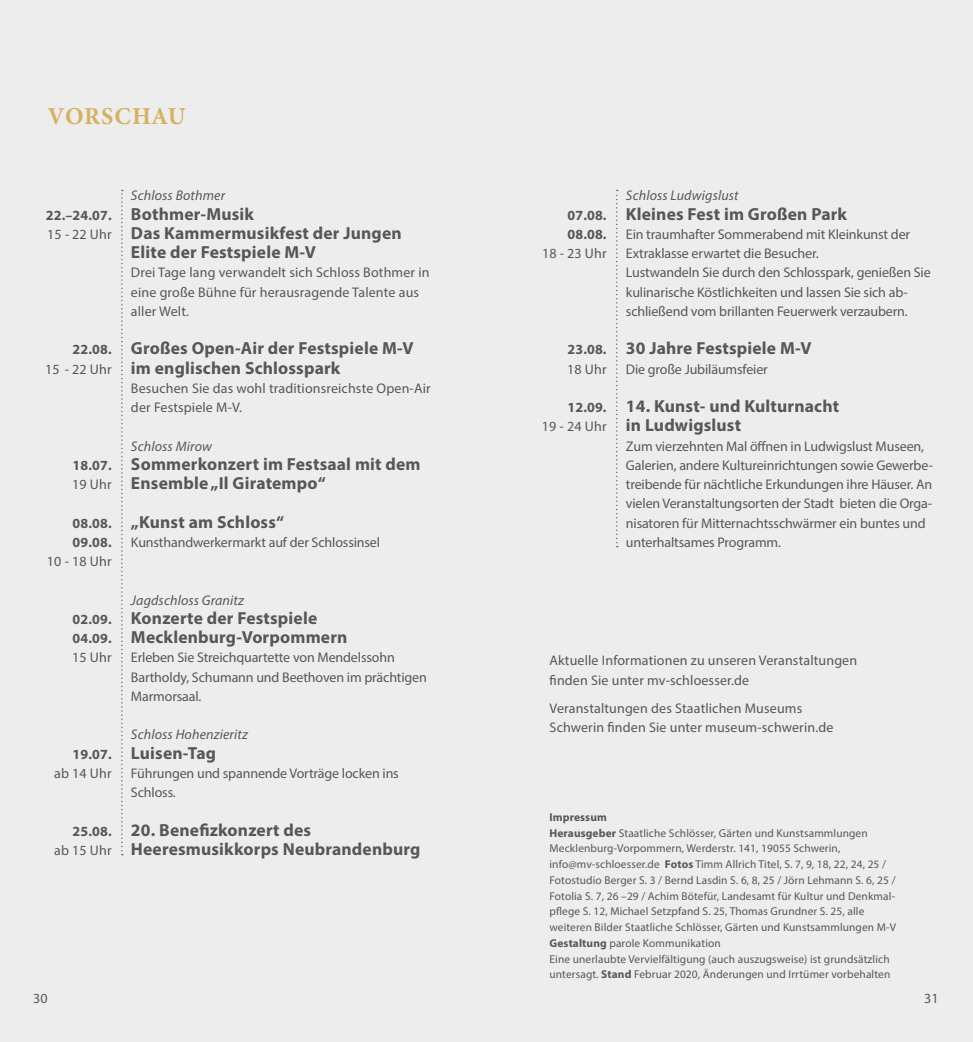
<style>
.page{position:relative;width:973px;height:1042px;background:#fff}
.page>*{position:absolute;margin:0;border:0;box-sizing:border-box;transform-origin:0 0}
.t1{font:700 24.32px "Minion Pro";letter-spacing:.025em;color:#d6b160}
.t2{font:700 17.5px/19.2px "Myriad Pro";letter-spacing:.01em;color:#575756}
.t3{font:14px/19.2px "Myriad Pro";letter-spacing:-.01em;color:#575756}
.t4{font:14px/19.2px "Myriad Pro";letter-spacing:.01em;color:#575756}
.t5{font:700 14px/19.2px "Myriad Pro";letter-spacing:.01em;color:#575756}
.t6{font:italic 14px "Myriad Pro";letter-spacing:.01em;color:#575756}
.t7{font:11.38px/15.8px "Myriad Pro";letter-spacing:.01em;color:#575756}
.s1{font-weight:700}
</style>
<div class="page">
<div style="left:0;top:0;width:972px;height:1042px;background:#ededed"></div>
<svg style="left:121px;top:190px;width:2px;height:665px"></svg>
<svg style="left:616px;top:190px;width:1px;height:357px"></svg>
<h1 class="t1" style="left:48px;top:99px;width:139px">VORSCHAU</h1>
<p class="t5" style="left:46px;top:205px;width:67px">22.–24.07.</p>
<p class="t3" style="left:47px;top:224px;width:66px">15 - 22 Uhr</p>
<p class="t5" style="left:73px;top:339px;width:41px">22.08.</p>
<p class="t3" style="left:45px;top:359px;width:68px">15 - 22 Uhr</p>
<p class="t5" style="left:73px;top:455px;width:41px">18.07.</p>
<p class="t3" style="left:72px;top:474px;width:41px">19 Uhr</p>
<p class="t5" style="left:73px;top:513px;width:41px">08.08.<br>09.08.</p>
<p class="t3" style="left:47px;top:551px;width:66px">10 - 18 Uhr</p>
<p class="t5" style="left:73px;top:609px;width:41px">02.09.<br>04.09.</p>
<p class="t3" style="left:72px;top:648px;width:41px">15 Uhr</p>
<p class="t5" style="left:73px;top:744px;width:41px">19.07.</p>
<p class="t3" style="left:54px;top:763px;width:59px">ab 14 Uhr</p>
<p class="t5" style="left:73px;top:821px;width:41px">25.08.</p>
<p class="t3" style="left:54px;top:840px;width:59px">ab 15 Uhr</p>
<p class="t6" style="left:131px;top:187px;width:96px">Schloss Bothmer</p>
<p class="t2" style="left:131px;top:203px;width:272px">Bothmer-Musik<br>Das Kammermusikfest der Jungen<br>Elite der Festspiele M-V</p>
<p class="t4" style="left:131px;top:263px;width:300px">Drei Tage lang verwandelt sich Schloss Bothmer in eine große Bühne für herausragende Talente aus aller Welt.</p>
<p class="t2" style="left:131px;top:338px;width:284px">Großes Open-Air der Festspiele M-V im englischen Schlosspark</p>
<p class="t4" style="left:131px;top:378px;width:301px">Besuchen Sie das wohl traditionsreichste Open-Air der Festspiele M-V.</p>
<p class="t6" style="left:131px;top:437px;width:82px">Schloss Mirow</p>
<p class="t2" style="left:131px;top:454px;width:291px">Sommerkonzert im Festsaal mit dem<br>Ensemble „Il Giratempo“</p>
<p class="t2" style="left:131px;top:511px;width:155px">„Kunst am Schloss“</p>
<p class="t3" style="left:131px;top:532px;width:250px">Kunsthandwerkermarkt auf der Schlossinsel</p>
<p class="t6" style="left:131px;top:591px;width:114px">Jagdschloss Granitz</p>
<p class="t2" style="left:131px;top:608px;width:218px">Konzerte der Festspiele<br>Mecklenburg-Vorpommern</p>
<p class="t3" style="left:131px;top:648px;width:297px">Erleben Sie Streichquartette von Mendelssohn<br>Bartholdy, Schumann und Beethoven im prächtigen<br>Marmorsaal.</p>
<p class="t6" style="left:131px;top:726px;width:118px">Schloss Hohenzieritz</p>
<p class="t2" style="left:131px;top:742px;width:86px">Luisen-Tag</p>
<p class="t3" style="left:131px;top:763px;width:269px">Führungen und spannende Vorträge locken ins<br>Schloss.</p>
<p class="t2" style="left:131px;top:819px;width:291px">20. Benefizkonzert des<br>Heeresmusikkorps Neubrandenburg</p>
<p class="t5" style="left:567px;top:205px;width:41px">07.08.<br>08.08.</p>
<p class="t3" style="left:542px;top:243px;width:66px">18 - 23 Uhr</p>
<p class="t5" style="left:567px;top:339px;width:41px">23.08.</p>
<p class="t3" style="left:567px;top:359px;width:41px">18 Uhr</p>
<p class="t5" style="left:567px;top:397px;width:41px">12.09.</p>
<p class="t3" style="left:541px;top:417px;width:66px">19 - 24 Uhr</p>
<p class="t6" style="left:625px;top:187px;width:114px">Schloss Ludwigslust</p>
<p class="t2" style="left:625px;top:203px;width:223px">Kleines Fest im Großen Park</p>
<p class="t3" style="left:625px;top:224px;width:306px">Ein traumhafter Sommerabend mit Kleinkunst der Extraklasse erwartet die Besucher.<br>Lustwandeln Sie durch den Schlosspark, genießen Sie kulinarische Köstlichkeiten und lassen Sie sich ab&shy;schließend vom brillanten Feuerwerk verzaubern.</p>
<p class="t2" style="left:625px;top:338px;width:187px">30 Jahre Festspiele M-V</p>
<p class="t3" style="left:625px;top:359px;width:143px">Die große Jubiläumsfeier</p>
<p class="t2" style="left:625px;top:396px;width:215px">14. Kunst- und Kulturnacht in Ludwigslust</p>
<p class="t3" style="left:625px;top:436px;width:308px">Zum vierzehnten Mal öffnen in Ludwigslust Museen, Galerien, andere Kultureinrichtungen sowie Gewerbe&shy;treibende für nächtliche Erkundungen ihre Häuser. An vielen Veranstaltungsorten der Stadt bieten die Orga&shy;nisatoren für Mitternachtsschwärmer ein buntes und unterhaltsames Programm.</p>
<p class="t4" style="left:549px;top:651px;width:309px">Aktuelle Informationen zu unseren Veranstaltungen finden Sie unter mv-schloesser.de</p>
<p class="t4" style="left:549px;top:698px;width:285px">Veranstaltungen des Staatlichen Museums<br>Schwerin finden Sie unter museum-schwerin.de</p>
<p class="t7" style="left:549px;top:809px;width:348px"><span class="s1">Impressum<br>Herausgeber</span> Staatliche Schlösser, Gärten und Kunstsammlungen Mecklenburg-Vorpommern, Werderstr. 141, 19055 Schwerin, info@mv-schloesser.de <span class="s1">Fotos</span> Timm Allrich Titel, S. 7, 9, 18, 22, 24, 25 / Fotostudio Berger S. 3 / Bernd Lasdin S. 6, 8, 25 / Jörn Lehmann S. 6, 25 / Fotolia S. 7, 26 –29 / Achim Bötefür, Landesamt für Kultur und Denkmal&shy;pflege S. 12, Michael Setzpfand S. 25, Thomas Grundner S. 25, alle weiteren Bilder Staatliche Schlösser, Gärten und Kunstsammlungen M-V <span class="s1">Gestaltung</span> parole Kommunikation<br>Eine unerlaubte Vervielfältigung (auch auszugsweise) ist grundsätzlich untersagt. <span class="s1">Stand</span> Februar 2020, Änderungen und Irrtümer vorbehalten</p>
<p class="t3" style="left:33px;top:988px;width:16px">30</p>
<p class="t3" style="left:924px;top:988px;width:16px">31</p>
</div>
